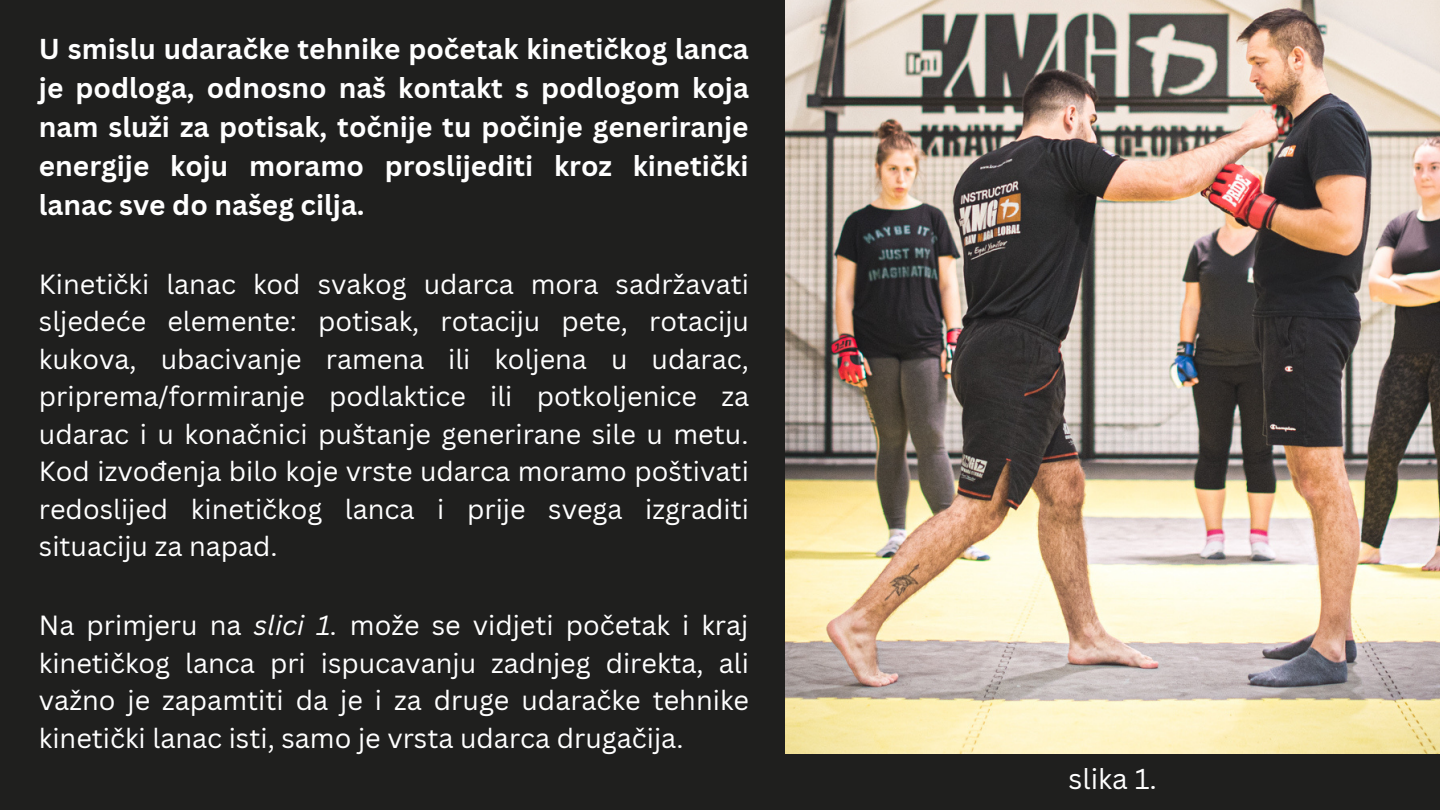
<style>
.page{position:relative;width:1440px;height:810px;background:#1f1f1e}
.page>*{position:absolute;margin:0;border:0;box-sizing:border-box;transform-origin:0 0}
.t1{font:700 28px/39px "Canva Sans";color:#fff;text-align:justify}
.t2{font:28px "Canva Sans";color:#fff}
.t3{font:27px/37.5px "Canva Sans";color:#fff;text-align:justify}
.s1{font-style:italic}
</style>
<div class="page">
<img style="left:786px;top:0;width:654px;height:754px">
<p class="t1" style="left:39px;top:28px;width:711px">U smislu udaračke tehnike početak kinetičkog lanca je podloga, odnosno naš kontakt s podlogom koja nam služi za potisak, točnije tu počinje generiranje energije koju moramo proslijediti kroz kinetički lanac sve do našeg cilja.</p>
<p class="t3" style="left:39px;top:265px;width:712px">Kinetički lanac kod svakog udarca mora sadržavati sljedeće elemente: potisak, rotaciju pete, rotaciju kukova, ubacivanje ramena ili koljena u udarac, priprema/formiranje podlaktice ili potkoljenice za udarac i u konačnici puštanje generirane sile u metu.<br>Kod izvođenja bilo koje vrste udarca moramo poštivati redoslijed kinetičkog lanca i prije svega izgraditi situaciju za napad.</p>
<p class="t3" style="left:39px;top:606px;width:712px">Na primjeru na <span class="s1">slici 1.</span> može se vidjeti početak i kraj kinetičkog lanca pri ispucavanju zadnjeg direkta, ali važno je zapamtiti da je i za druge udaračke tehnike kinetički lanac isti, samo je vrsta udarca drugačija.</p>
<p class="t2" style="left:1069px;top:759px;width:90px">slika 1.</p>
</div>
